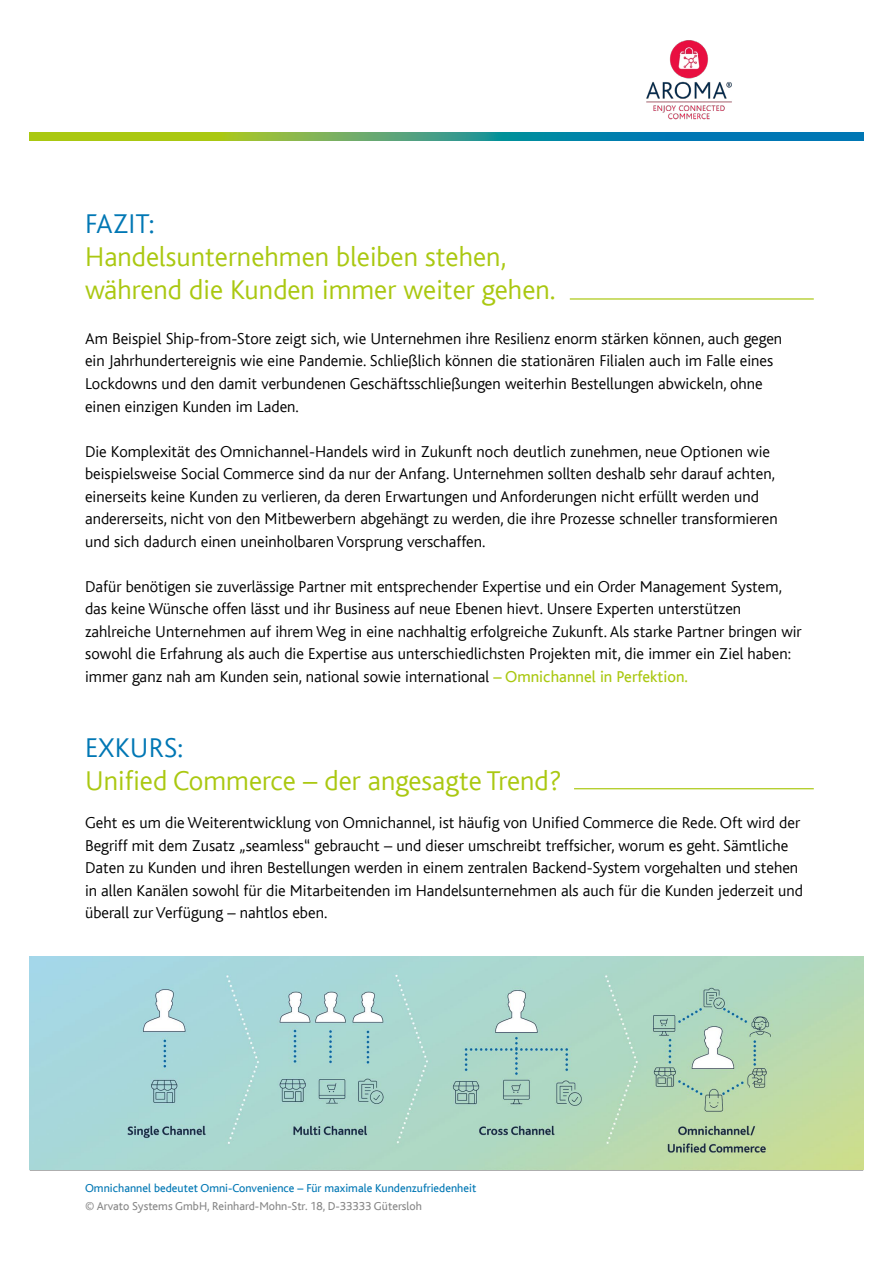
<style>
.page{position:relative;width:893px;height:1263px;background:#fff}
.page>*{position:absolute;margin:0;border:0;box-sizing:border-box;transform-origin:0 0}
.t1{font:300 28.5px/33px "Bliss";color:#aac811}
.t2{font:300 28.5px "Bliss";color:#0077b4}
.t3{font:300 16.5px/22.5px "Bliss";color:#000}
.t4{font:12px "Bliss";color:#0077b4}
.t5{font:12px "Bliss";color:#878787}
.s1{font-weight:400;color:#aac811}
</style>
<div class="page">
<svg style="left:30px;top:132px;width:833px;height:9px;background:#4fa06d"></svg>
<hr style="left:570px;top:298px;width:244px;height:2px;background:#aac811">
<img style="left:626px;top:40px;width:122px;height:96px">
<hr style="left:574px;top:788px;width:240px;height:1px;background:#aac811">
<hr style="left:30px;top:1169px;width:833px;height:1px;background:#000">
<img style="left:30px;top:957px;width:833px;height:212px">
<h1 class="t2" style="left:85px;top:208px;width:71px">FAZIT:</h1>
<h1 class="t1" style="left:85px;top:240px;width:472px">Handelsunternehmen bleiben stehen, während die Kunden immer weiter gehen.</h1>
<p class="t3" style="left:85px;top:328px;width:699px">Am Beispiel Ship-from-Store zeigt sich, wie Unternehmen ihre Resilienz enorm stärken können, auch gegen ein Jahrhundertereignis wie eine Pandemie. Schließlich können die stationären Filialen auch im Falle eines Lockdowns und den damit verbundenen Geschäftsschließungen weiterhin Bestellungen abwickeln, ohne einen einzigen Kunden im Laden.</p>
<p class="t3" style="left:85px;top:440px;width:694px">Die Komplexität des Omnichannel-Handels wird in Zukunft noch deutlich zunehmen, neue Optionen wie beispielsweise Social Commerce sind da nur der Anfang. Unternehmen sollten deshalb sehr darauf achten, einerseits keine Kunden zu verlieren, da deren Erwartungen und Anforderungen nicht erfüllt werden und andererseits, nicht von den Mitbewerbern abgehängt zu werden, die ihre Prozesse schneller transformieren und sich dadurch einen uneinholbaren Vorsprung verschaffen.</p>
<p class="t3" style="left:85px;top:575px;width:718px">Dafür benötigen sie zuverlässige Partner mit entsprechender Expertise und ein Order Management System, das keine Wünsche offen lässt und ihr Business auf neue Ebenen hievt. Unsere Experten unterstützen zahlreiche Unternehmen auf ihrem Weg in eine nachhaltig erfolgreiche Zukunft. Als starke Partner bringen wir sowohl die Erfahrung als auch die Expertise aus unterschiedlichsten Projekten mit, die immer ein Ziel haben: immer ganz nah am Kunden sein, national sowie international <span class="s1">– Omnichannel in Perfektion.</span></p>
<h1 class="t2" style="left:85px;top:733px;width:99px">EXKURS:</h1>
<h1 class="t1" style="left:85px;top:765px;width:478px">Unified Commerce – der angesagte Trend?</h1>
<p class="t3" style="left:85px;top:812px;width:720px">Geht es um die Weiterentwicklung von Omnichannel, ist häufig von Unified Commerce die Rede. Oft wird der Begriff mit dem Zusatz „seamless“ gebraucht – und dieser umschreibt treffsicher, worum es geht. Sämtliche Daten zu Kunden und ihren Bestellungen werden in einem zentralen Backend-System vorgehalten und stehen in allen Kanälen sowohl für die Mitarbeitenden im Handelsunternehmen als auch für die Kunden jederzeit und überall zur Verfügung – nahtlos eben.</p>
<p class="t4" style="left:85px;top:1182px;width:393px">Omnichannel bedeutet Omni-Convenience – Für maximale Kundenzufriedenheit</p>
<p class="t5" style="left:85px;top:1200px;width:338px">© Arvato Systems GmbH, Reinhard-Mohn-Str. 18, D-33333 Gütersloh</p>
</div>
